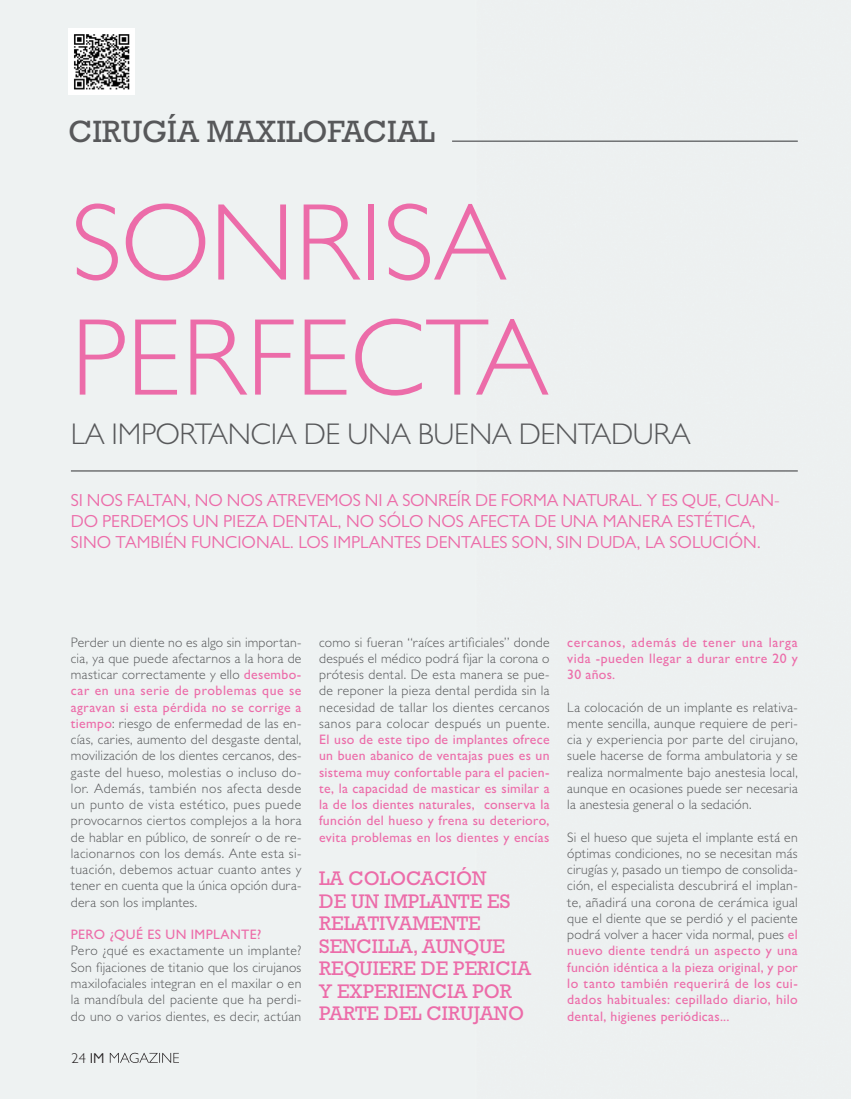
<style>
.page{position:relative;width:851px;height:1099px;background:#fff}
.page>*{position:absolute;margin:0;border:0;box-sizing:border-box;transform-origin:0 0}
.t1{font:300 110px "Gill Sans MT Pro";color:#ec6ca9}
.t2{font:31.25px "Rockwell Std";color:#57585a}
.t3{font:300 30px "Gill Sans MT Pro";letter-spacing:-.01em;color:#57585a}
.t4{font:20px/22.5px "Rockwell Std";color:#ec6ca9}
.t5{font:17.5px/21px "Gill Sans MT Pro";color:#ec6ca9}
.t6{font:300 14.38px "Gill Sans MT Pro";color:#231f20}
.Text{font:300 13.75px/16.2px "Gill Sans MT Pro";letter-spacing:.02em;color:#57585a;text-align:justify}
.Text-2{font:500 13.75px/16.2px "Gill Sans MT Pro";letter-spacing:.03em;color:#ec6ca9;text-align:justify}
.s1{font-weight:500;color:#ec6ca9}
.s2{font-weight:400}
.s3{font-weight:300;color:#57585a}
</style>
<div class="page">
<div style="left:0;top:0;width:850px;height:1098px;background:#eef2f2"></div>
<svg style="left:110px;top:1052px;width:69px;height:10px"></svg>
<img style="left:69px;top:28px;width:66px;height:66px">
<hr style="left:452px;top:140px;width:345px;height:2px;background:#57585a">
<hr style="left:71px;top:470px;width:726px;height:1px;background:#57585a">
<p class="t2" style="left:69px;top:113px;width:368px">CIRUGÍA MAXILOFACIAL</p>
<p class="t1" style="left:71px;top:176px;width:437px">SONRISA</p>
<p class="t1" style="left:71px;top:291px;width:479px">PERFECTA</p>
<p class="t3" style="left:71px;top:415px;width:621px">LA IMPORTANCIA DE UNA BUENA DENTADURA</p>
<p class="t5" style="left:71px;top:489px;width:710px">SI NOS FALTAN, NO NOS ATREVEMOS NI A SONREÍR DE FORMA NATURAL. Y ES QUE, CUAN-<br>DO PERDEMOS UN PIEZA DENTAL, NO SÓLO NOS AFECTA DE UNA MANERA ESTÉTICA,<br>SINO TAMBIÉN FUNCIONAL. LOS IMPLANTES DENTALES SON, SIN DUDA, LA SOLUCIÓN.</p>
<p class="Text" style="left:71px;top:633px;width:232px">Perder un diente no es algo sin importan&shy;cia, ya que puede afectarnos a la hora de masticar correctamente y ello <span class="s1">desembo&shy;car en una serie de problemas que se agravan si esta pérdida no se corrige a tiempo</span>: riesgo de enfermedad de las en&shy;cías, caries, aumento del desgaste dental, movilización de los dientes cercanos, des&shy;gaste del hueso, molestias o incluso do&shy;lor. Además, también nos afecta desde un punto de vista estético, pues puede provocarnos ciertos complejos a la hora de hablar en público, de sonreír o de re&shy;lacionarnos con los demás. Ante esta si&shy;tuación, debemos actuar cuanto antes y tener en cuenta que la única opción dura&shy;dera son los implantes.</p>
<p class="Text-2" style="left:71px;top:926px;width:192px">PERO ¿QUÉ ES UN IMPLANTE?</p>
<p class="Text" style="left:71px;top:942px;width:232px">Pero ¿qué es exactamente un implante?<br>Son fijaciones de titanio que los cirujanos maxilofaciales integran en el maxilar o en la mandíbula del paciente que ha perdi&shy;do uno o varios dientes, es decir, actúan</p>
<p class="t6" style="left:72px;top:1049px;width:35px">24 <span class="s2">IM</span></p>
<p class="Text-2" style="left:319px;top:633px;width:232px"><span class="s3">como si fueran “raíces artificiales” donde después el médico podrá fijar la corona o prótesis dental. De esta manera se pue&shy;de reponer la pieza dental perdida sin la necesidad de tallar los dientes cercanos sanos para colocar después un puente.<br></span>El uso de este tipo de implantes ofrece un buen abanico de ventajas pues es un sistema muy confortable para el pacien&shy;te, la capacidad de masticar es similar a la de los dientes naturales, conserva la función del hueso y frena su deterioro, evita problemas en los dientes y encías</p>
<p class="t4" style="left:319px;top:867px;width:213px">LA COLOCACIÓN<br>DE UN IMPLANTE ES<br>RELATIVAMENTE<br>SENCILLA, AUNQUE<br>REQUIERE DE PERICIA<br>Y EXPERIENCIA POR<br>PARTE DEL CIRUJANO</p>
<p class="Text-2" style="left:567px;top:633px;width:232px">cercanos, además de tener una larga vida -pueden llegar a durar entre 20 y 30 años.</p>
<p class="Text" style="left:567px;top:698px;width:232px">La colocación de un implante es relativa&shy;mente sencilla, aunque requiere de peri&shy;cia y experiencia por parte del cirujano, suele hacerse de forma ambulatoria y se realiza normalmente bajo anestesia local, aunque en ocasiones puede ser necesaria la anestesia general o la sedación.</p>
<p class="Text" style="left:567px;top:828px;width:232px">Si el hueso que sujeta el implante está en óptimas condiciones, no se necesitan más cirugías y, pasado un tiempo de consolida&shy;ción, el especialista descubrirá el implan&shy;te, añadirá una corona de cerámica igual que el diente que se perdió y el paciente podrá volver a hacer vida normal, pues <span class="s1">el nuevo diente tendrá un aspecto y una función idéntica a la pieza original, y por lo tanto también requerirá de los cui&shy;dados habituales: cepillado diario, hilo dental, higienes periódicas...</span></p>
</div>
